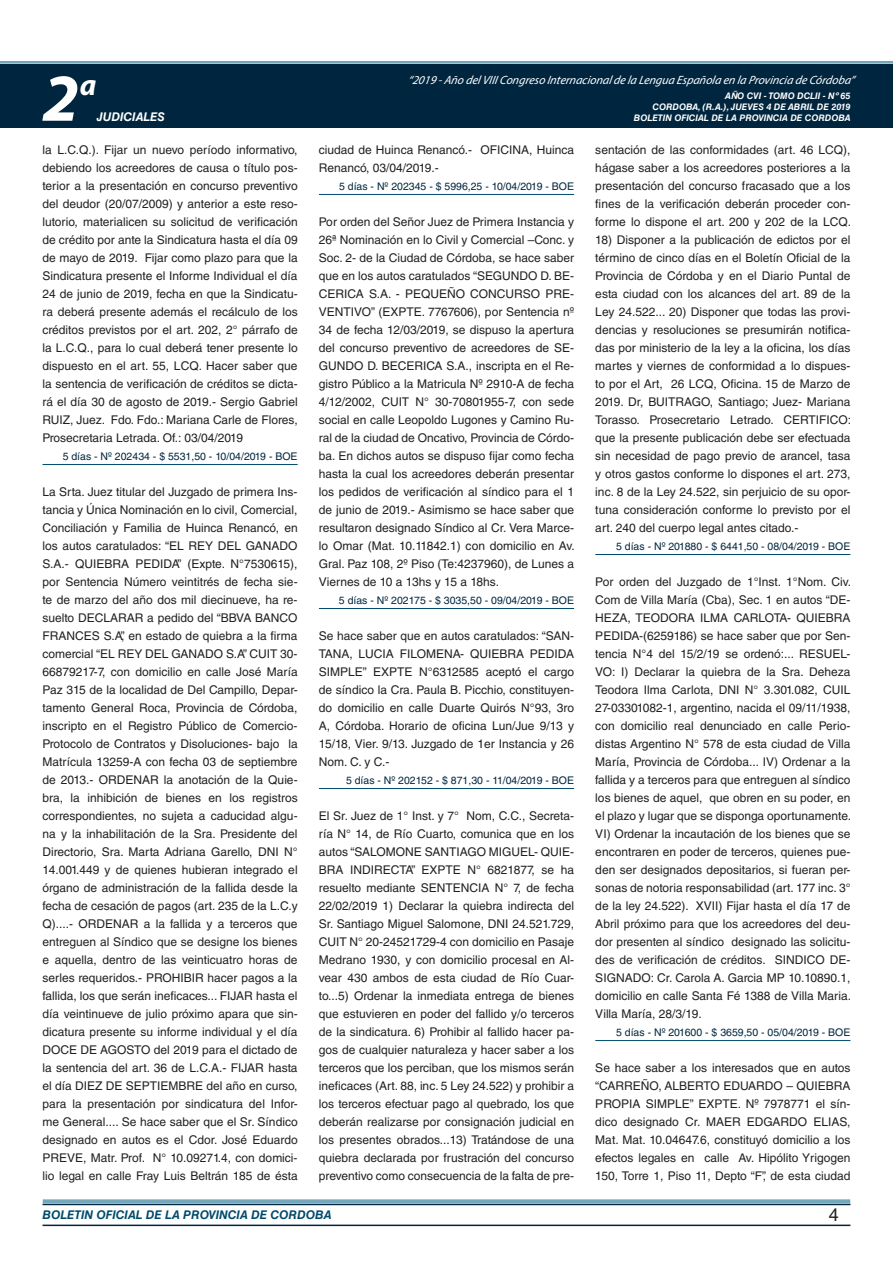
<style>
.page{position:relative;width:893px;height:1263px;background:#fff}
.page>*{position:absolute;margin:0;border:0;box-sizing:border-box;transform-origin:0 0}
.t1{font:italic 700 67.5px "Myriad Pro";color:#fff}
.t2{font:italic 700 30px "Myriad Pro";color:#fff}
.t3{font:18px "Helvetica LT Std";color:#231f20}
.t4{font:12px/18px "Helvetica LT Std";color:#231f20;text-align:justify}
.t5{font:italic 12px "Myriad Pro";color:#fff}
.t6{font:italic 700 12px "Helvetica LT Std";color:#004b6c}
.t7{font:italic 700 12px "Helvetica LT Std";color:#fff}
.t8{font:10.5px "Helvetica LT Std";color:#00263f}
.t9{font:italic 700 9px/10.8px "Helvetica LT Std";color:#fff;text-align:right}
</style>
<div class="page">
<div style="left:0;top:61px;width:893px;height:6px;background:#fff;opacity:.75"></div>
<div style="left:0;top:64px;width:893px;height:64px;background:#00263f"></div>
<hr style="left:43px;top:1224px;width:807px;height:2px;background:#00263f">
<div style="left:42px;top:1198px;width:809px;height:8px;background:#fff;opacity:.75"></div>
<hr style="left:43px;top:464px;width:255px;height:1px;background:#004b6c">
<hr style="left:319px;top:194px;width:255px;height:1px;background:#004b6c">
<hr style="left:319px;top:608px;width:255px;height:1px;background:#004b6c">
<hr style="left:319px;top:788px;width:255px;height:1px;background:#004b6c">
<hr style="left:595px;top:554px;width:255px;height:1px;background:#004b6c">
<hr style="left:595px;top:1040px;width:255px;height:1px;background:#004b6c">
<h2 class="t2" style="left:80px;top:66px;width:18px">a</h2>
<p class="t5" style="left:408px;top:72px;width:448px">“2019 -Año delVIIICongreso Internacionalde la Lengua Esp añola en la Provincia de Córdoba”</p>
<h1 class="t1" style="left:43px;top:54px;width:38px">2</h1>
<p class="t9" style="left:653px;top:91px;width:199px">AÑO CVI - TOMO DCLII - Nº 65<br>CORDOBA, (R.A.), JUEVES 4 DE ABRIL DE 2019</p>
<p class="t7" style="left:97px;top:110px;width:70px">JUDICIALES</p>
<p class="t9" style="left:634px;top:112px;width:218px">BOLETIN OFICIAL DE LA PROVINCIA DE CORDOBA</p>
<p class="t4" style="left:43px;top:141px;width:257px">la L.C.Q.). Fijar un nuevo período informativo, debiendo los acreedores de causa o título pos&shy;terior a la presentación en concurso preventivo del deudor (20/07/2009) y anterior a este reso&shy;lutorio, materialicen su solicitud de verificación de crédito por ante la Sindicatura hasta el día 09 de mayo de 2019. Fijar como plazo para que la Sindicatura presente el Informe Individual el día 24 de junio de 2019, fecha en que la Sindicatu&shy;ra deberá presente además el recálculo de los créditos previstos por el art. 202, 2° párrafo de la L.C.Q., para lo cual deberá tener presente lo dispuesto en el art. 55, LCQ. Hacer saber que la sentencia de verificación de créditos se dicta&shy;rá el día 30 de agosto de 2019.- Sergio Gabriel RUIZ, Juez. Fdo. Fdo.: Mariana Carle de Flores, Prosecretaria Letrada. Of.: 03/04/2019</p>
<p class="t8" style="left:63px;top:450px;width:236px">5 días - Nº 202434 - $ 5531,50 - 10/04/2019 - BOE</p>
<p class="t4" style="left:43px;top:483px;width:257px">La Srta. Juez titular del Juzgado de primera Ins&shy;tancia y Única Nominación en lo civil, Comercial, Conciliación y Familia de Huinca Renancó, en los autos caratulados: “EL REY DEL GANADO S.A.- QUIEBRA PEDIDA” (Expte. N°7530615), por Sentencia Número veintitrés de fecha sie&shy;te de marzo del año dos mil diecinueve, ha re&shy;suelto DECLARAR a pedido del “BBVA BANCO FRANCES S.A”, en estado de quiebra a la firma comercial “EL REY DEL GANADO S.A” CUIT 30- 66879217-7, con domicilio en calle José María Paz 315 de la localidad de Del Campillo, Depar&shy;tamento General Roca, Provincia de Córdoba, inscripto en el Registro Público de Comercio-Protocolo de Contratos y Disoluciones- bajo la Matrícula 13259-A con fecha 03 de septiembre de 2013.- ORDENAR la anotación de la Quie&shy;bra, la inhibición de bienes en los registros correspondientes, no sujeta a caducidad algu&shy;na y la inhabilitación de la Sra. Presidente del Directorio, Sra. Marta Adriana Garello, DNI N° 14.001.449 y de quienes hubieran integrado el órgano de administración de la fallida desde la fecha de cesación de pagos (art. 235 de la L.C.y Q)....- ORDENAR a la fallida y a terceros que entreguen al Síndico que se designe los bienes e aquella, dentro de las veinticuatro horas de serles requeridos.- PROHIBIR hacer pagos a la fallida, los que serán ineficaces... FIJAR hasta el día veintinueve de julio próximo apara que sin&shy;dicatura presente su informe individual y el día DOCE DE AGOSTO del 2019 para el dictado de la sentencia del art. 36 de L.C.A.- FIJAR hasta el día DIEZ DE SEPTIEMBRE del año en curso, para la presentación por sindicatura del Infor&shy;me General.... Se hace saber que el Sr. Síndico designado en autos es el Cdor. José Eduardo PREVE, Matr. Prof. N° 10.09271.4, con domici&shy;lio legal en calle Fray Luis Beltrán 185 de ésta</p>
<p class="t4" style="left:319px;top:141px;width:257px">ciudad de Huinca Renancó.- OFICINA, Huinca<br>Renancó, 03/04/2019.-</p>
<p class="t8" style="left:339px;top:180px;width:236px">5 días - Nº 202345 - $ 5996,25 - 10/04/2019 - BOE</p>
<p class="t4" style="left:319px;top:213px;width:257px">Por orden del Señor Juez de Primera Instancia y 26ª Nominación en lo Civil y Comercial –Conc. y Soc. 2- de la Ciudad de Córdoba, se hace saber que en los autos caratulados “SEGUNDO D. BE-CERICA S.A. - PEQUEÑO CONCURSO PRE-VENTIVO” (EXPTE. 7767606), por Sentencia nº 34 de fecha 12/03/2019, se dispuso la apertura del concurso preventivo de acreedores de SE-GUNDO D. BECERICA S.A., inscripta en el Re&shy;gistro Público a la Matricula Nº 2910-A de fecha 4/12/2002, CUIT N° 30-70801955-7, con sede social en calle Leopoldo Lugones y Camino Ru&shy;ral de la ciudad de Oncativo, Provincia de Córdo&shy;ba. En dichos autos se dispuso fijar como fecha hasta la cual los acreedores deberán presentar los pedidos de verificación al síndico para el 1 de junio de 2019.- Asimismo se hace saber que resultaron designado Síndico al Cr. Vera Marce&shy;lo Omar (Mat. 10.11842.1) con domicilio en Av.<br>Gral. Paz 108, 2º Piso (Te:4237960), de Lunes a Viernes de 10 a 13hs y 15 a 18hs.</p>
<p class="t8" style="left:339px;top:594px;width:237px">5 días - Nº 202175 - $ 3035,50 - 09/04/2019 - BOE</p>
<p class="t4" style="left:319px;top:627px;width:257px">Se hace saber que en autos caratulados: “SAN-TANA, LUCIA FILOMENA- QUIEBRA PEDIDA SIMPLE” EXPTE N°6312585 aceptó el cargo de síndico la Cra. Paula B. Picchio, constituyen&shy;do domicilio en calle Duarte Quirós N°93, 3ro A, Córdoba. Horario de oficina Lun/Jue 9/13 y 15/18, Vier. 9/13. Juzgado de 1er Instancia y 26<br>Nom. C. y C.-</p>
<p class="t8" style="left:346px;top:774px;width:230px">5 días - Nº 202152 - $ 871,30 - 11/04/2019 - BOE</p>
<p class="t4" style="left:319px;top:807px;width:257px">El Sr. Juez de 1° Inst. y 7° Nom, C.C., Secreta&shy;ría N° 14, de Río Cuarto, comunica que en los autos “SALOMONE SANTIAGO MIGUEL- QUIE-BRA INDIRECTA” EXPTE N° 6821877, se ha resuelto mediante SENTENCIA N° 7, de fecha 22/02/2019 1) Declarar la quiebra indirecta del Sr. Santiago Miguel Salomone, DNI 24.521.729, CUIT N° 20-24521729-4 con domicilio en Pasaje Medrano 1930, y con domicilio procesal en Al&shy;vear 430 ambos de esta ciudad de Río Cuar&shy;to...5) Ordenar la inmediata entrega de bienes que estuvieren en poder del fallido y/o terceros de la sindicatura. 6) Prohibir al fallido hacer pa&shy;gos de cualquier naturaleza y hacer saber a los terceros que los perciban, que los mismos serán ineficaces (Art. 88, inc. 5 Ley 24.522) y prohibir a los terceros efectuar pago al quebrado, los que deberán realizarse por consignación judicial en los presentes obrados...13) Tratándose de una quiebra declarada por frustración del concurso preventivo como consecuencia de la falta de pre-</p>
<p class="t4" style="left:595px;top:141px;width:257px">sentación de las conformidades (art. 46 LCQ), hágase saber a los acreedores posteriores a la presentación del concurso fracasado que a los fines de la verificación deberán proceder con&shy;forme lo dispone el art. 200 y 202 de la LCQ.</p>
<p class="t4" style="left:595px;top:231px;width:257px">18) Disponer a la publicación de edictos por el término de cinco días en el Boletín Oficial de la Provincia de Córdoba y en el Diario Puntal de esta ciudad con los alcances del art. 89 de la Ley 24.522... 20) Disponer que todas las provi&shy;dencias y resoluciones se presumirán notifica&shy;das por ministerio de la ley a la oficina, los días martes y viernes de conformidad a lo dispues&shy;to por el Art, 26 LCQ, Oficina. 15 de Marzo de 2019. Dr, BUITRAGO, Santiago; Juez- Mariana Torasso. Prosecretario Letrado. CERTIFICO: que la presente publicación debe ser efectuada sin necesidad de pago previo de arancel, tasa y otros gastos conforme lo dispones el art. 273, inc. 8 de la Ley 24.522, sin perjuicio de su opor&shy;tuna consideración conforme lo previsto por el art. 240 del cuerpo legal antes citado.-</p>
<p class="t8" style="left:616px;top:540px;width:236px">5 días - Nº 201880 - $ 6441,50 - 08/04/2019 - BOE</p>
<p class="t4" style="left:595px;top:573px;width:257px">Por orden del Juzgado de 1°Inst. 1°Nom. Civ.<br>Com de Villa María (Cba), Sec. 1 en autos “DE-HEZA, TEODORA ILMA CARLOTA- QUIEBRA PEDIDA-(6259186) se hace saber que por Sen&shy;tencia N°4 del 15/2/19 se ordenó:... RESUEL-VO: I) Declarar la quiebra de la Sra. Deheza Teodora Ilma Carlota, DNI N° 3.301.082, CUIL 27-03301082-1, argentino, nacida el 09/11/1938, con domicilio real denunciado en calle Perio&shy;distas Argentino N° 578 de esta ciudad de Villa María, Provincia de Córdoba... IV) Ordenar a la fallida y a terceros para que entreguen al síndico los bienes de aquel, que obren en su poder, en el plazo y lugar que se disponga oportunamente.<br>VI) Ordenar la incautación de los bienes que se encontraren en poder de terceros, quienes pue&shy;den ser designados depositarios, si fueran per&shy;sonas de notoria responsabilidad (art. 177 inc. 3° de la ley 24.522). XVII) Fijar hasta el día 17 de Abril próximo para que los acreedores del deu&shy;dor presenten al síndico designado las solicitu&shy;des de verificación de créditos. SINDICO DE-SIGNADO: Cr. Carola A. Garcia MP 10.10890.1, domicilio en calle Santa Fé 1388 de Villa Maria.<br>Villa María, 28/3/19.</p>
<p class="t8" style="left:616px;top:1026px;width:236px">5 días - Nº 201600 - $ 3659,50 - 05/04/2019 - BOE</p>
<p class="t4" style="left:595px;top:1059px;width:257px">Se hace saber a los interesados que en autos “CARREÑO, ALBERTO EDUARDO – QUIEBRA PROPIA SIMPLE” EXPTE. Nº 7978771 el sín&shy;dico designado Cr. MAER EDGARDO ELIAS, Mat. Mat. 10.04647.6, constituyó domicilio a los efectos legales en calle Av. Hipólito Yrigogen 150, Torre 1, Piso 11, Depto “F”, de esta ciudad</p>
<p class="t6" style="left:43px;top:1208px;width:290px">BOLETIN OFICIAL DE LA PROVINCIA DE CORDOBA</p>
<h3 class="t3" style="left:829px;top:1204px;width:12px">4</h3>
</div>
